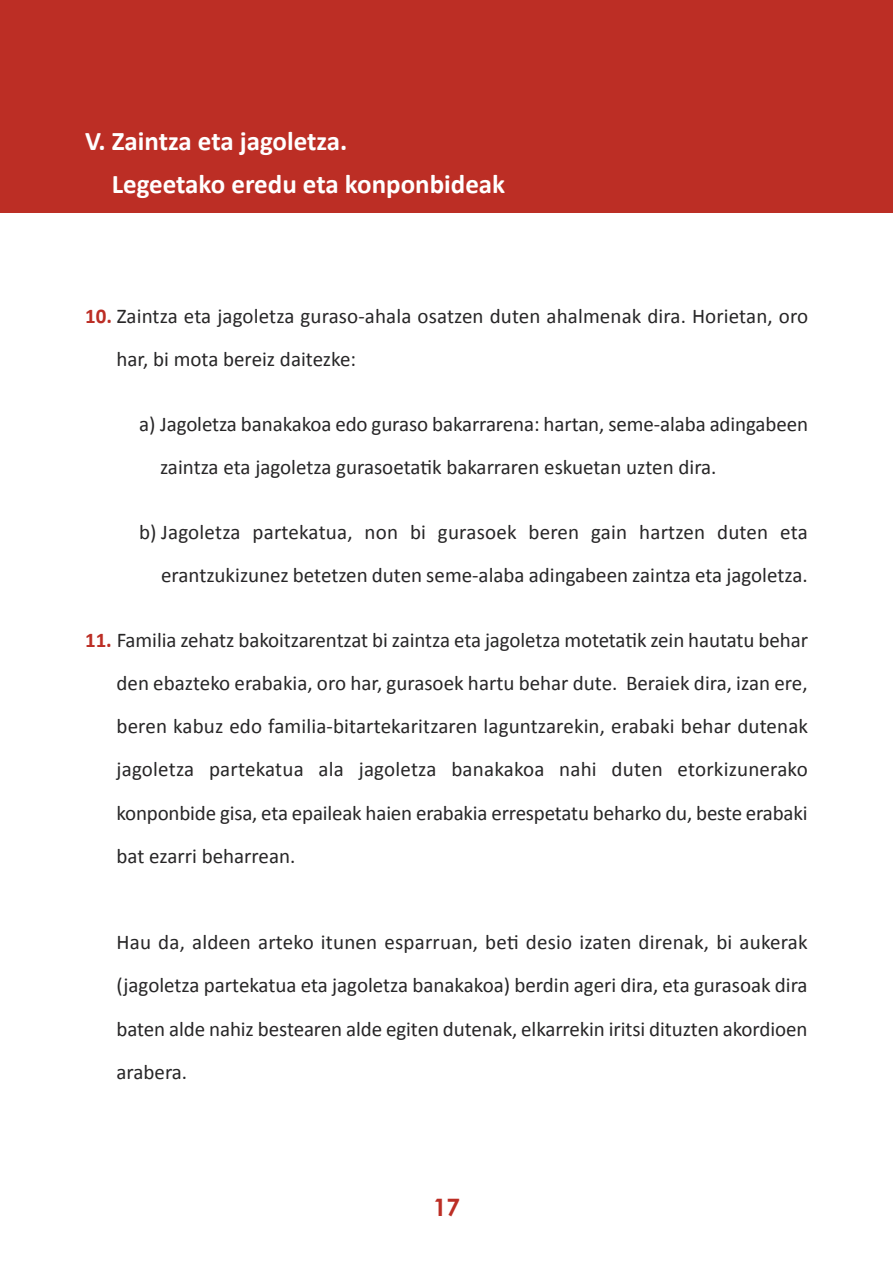
<style>
.page{position:relative;width:893px;height:1263px;background:#fff}
.page>*{position:absolute;margin:0;border:0;box-sizing:border-box;transform-origin:0 0}
.t1{font:700 27px/43.2px "Calibri";color:#fff}
.t2{font:700 24px "Century Gothic";color:#bc2e25}
.t3{font:21px/43.2px "Calibri";letter-spacing:-.005em;color:#272627}
.s1{font-weight:700;color:#bc2e25}
</style>
<div class="page">
<div style="left:0;top:0;width:893px;height:213px;background:#bc2e25"></div>
<h2 class="t1" style="left:112px;top:119px;width:395px;text-indent:-27px">V. Zaintza eta jagoletza.<br>Legeetako eredu eta konponbideak</h2>
<p class="t3" style="left:117px;top:294px;width:693px;text-indent:-32px"><span class="s1">10.</span> Zaintza eta jagoletza guraso-ahala osatzen duten ahalmenak dira. Horietan, oro har, bi mota bereiz daitezke:</p>
<p class="t3" style="left:160px;top:402px;width:649px;text-indent:-21px">a) Jagoletza banakakoa edo guraso bakarrarena: hartan, seme-alaba adingabeen zaintza eta jagoletza gurasoetatik bakarraren eskuetan uzten dira.</p>
<p class="t3" style="left:139px;top:510px;width:670px;text-align:right">b) Jagoletza partekatua, non bi gurasoek beren gain hartzen duten eta erantzukizunez betetzen duten seme-alaba adingabeen zaintza eta jagoletza.</p>
<p class="t3" style="left:117px;top:618px;width:693px;text-align:justify;text-indent:-31px"><span class="s1">11.</span> Familia zehatz bakoitzarentzat bi zaintza eta jagoletza motetatik zein hautatu behar den ebazteko erabakia, oro har, gurasoek hartu behar dute. Beraiek dira, izan ere, beren kabuz edo familia-bitartekaritzaren laguntzarekin, erabaki behar dutenak jagoletza partekatua ala jagoletza banakakoa nahi duten etorkizunerako konponbide gisa, eta epaileak haien erabakia errespetatu beharko du, beste erabaki bat ezarri beharrean.</p>
<p class="t3" style="left:117px;top:920px;width:693px;text-align:justify">Hau da, aldeen arteko itunen esparruan, beti desio izaten direnak, bi aukerak (jagoletza partekatua eta jagoletza banakakoa) berdin ageri dira, eta gurasoak dira baten alde nahiz bestearen alde egiten dutenak, elkarrekin iritsi dituzten akordioen arabera.</p>
<p class="t2" style="left:433px;top:1192px;width:28px">17</p>
</div>
